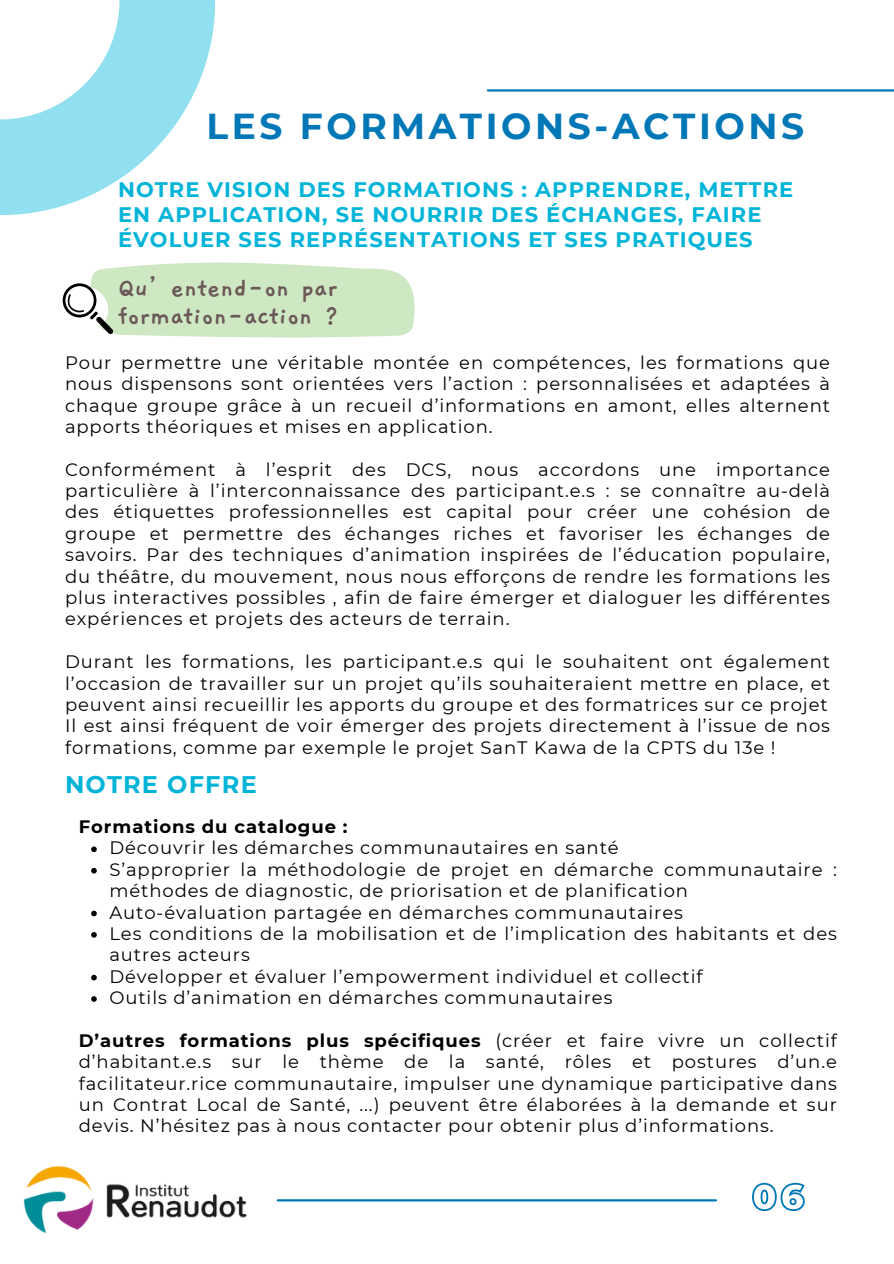
<style>
.page{position:relative;width:894px;height:1264px;background:#fff}
.page>*{position:absolute;margin:0;border:0;box-sizing:border-box;transform-origin:0 0}
.t1{font:700 36px "Montserrat";letter-spacing:.1em;color:#0077b6}
.t2{font:700 27.9px/27.8px "Gaegu";color:#6b5858}
.t3{font:700 24px "Montserrat";letter-spacing:.05em;color:#00b4d8}
.t4{font:700 21px/24.8px "Montserrat";letter-spacing:.05em;color:#00b4d8}
.t5{font:18px/21.3px "Montserrat";letter-spacing:.05em;color:#000;text-align:justify}
.t6{font:700 18px "Montserrat";letter-spacing:.05em;color:#000}
.s1{font-weight:700}
</style>
<div class="page">
<hr style="left:277px;top:1199px;width:438px;height:2px;background:#0077b6">
<svg style="left:0;top:0;width:215px;height:215px;fill:#90e0ef"></svg>
<hr style="left:487px;top:89px;width:406px;height:3px;background:#0077b6">
<img style="left:24px;top:1166px;width:223px;height:67px">
<svg style="left:752px;top:1182px;width:53px;height:29px"></svg>
<svg style="left:91px;top:846px;width:6px;height:6px"></svg>
<svg style="left:91px;top:867px;width:6px;height:6px"></svg>
<svg style="left:91px;top:910px;width:6px;height:6px"></svg>
<svg style="left:91px;top:932px;width:6px;height:5px"></svg>
<svg style="left:91px;top:974px;width:6px;height:6px"></svg>
<svg style="left:91px;top:996px;width:6px;height:5px"></svg>
<svg style="left:63px;top:262px;width:352px;height:76px"></svg>
<h4 class="t1" style="left:206px;top:104px;width:599px">LES FORMATIONS-ACTIONS</h4>
<p class="t4" style="left:118px;top:177px;width:676px">NOTRE VISION DES FORMATIONS : APPRENDRE, METTRE<br>EN APPLICATION, SE NOURRIR DES ÉCHANGES, FAIRE<br>ÉVOLUER SES REPRÉSENTATIONS ET SES PRATIQUES</p>
<p class="t2" style="left:118px;top:275px;width:223px">Qu’entend-on par formation-action ?</p>
<p class="t5" style="left:65px;top:351px;width:766px">Pour permettre une véritable montée en compétences, les formations que nous dispensons sont orientées vers l’action : personnalisées et adaptées à chaque groupe grâce à un recueil d’informations en amont, elles alternent apports théoriques et mises en application.</p>
<p class="t5" style="left:65px;top:458px;width:766px">Conformément à l’esprit des DCS, nous accordons une importance particulière à l’interconnaissance des participant.e.s : se connaître au-delà des étiquettes professionnelles est capital pour créer une cohésion de groupe et permettre des échanges riches et favoriser les échanges de savoirs. Par des techniques d’animation inspirées de l’éducation populaire, du théâtre, du mouvement, nous nous efforçons de rendre les formations les plus interactives possibles , afin de faire émerger et dialoguer les différentes expériences et projets des acteurs de terrain.</p>
<p class="t5" style="left:65px;top:651px;width:766px">Durant les formations, les participant.e.s qui le souhaitent ont également l’occasion de travailler sur un projet qu’ils souhaiteraient mettre en place, et peuvent ainsi recueillir les apports du groupe et des formatrices sur ce projet</p>
<p class="t5" style="left:65px;top:715px;width:766px">Il est ainsi fréquent de voir émerger des projets directement à l’issue de nos formations, comme par exemple le projet SanT Kawa de la CPTS du 13e !</p>
<h2 class="t3" style="left:65px;top:769px;width:193px">NOTRE OFFRE</h2>
<p class="t6" style="left:79px;top:815px;width:270px">Formations du catalogue :</p>
<p class="t5" style="left:109px;top:837px;width:510px">Découvrir les démarches communautaires en santé</p>
<p class="t5" style="left:109px;top:858px;width:728px">S’approprier la méthodologie de projet en démarche communautaire : méthodes de diagnostic, de priorisation et de planification</p>
<p class="t5" style="left:109px;top:901px;width:575px">Auto-évaluation partagée en démarches communautaires</p>
<p class="t5" style="left:109px;top:922px;width:728px">Les conditions de la mobilisation et de l’implication des habitants et des autres acteurs</p>
<p class="t5" style="left:109px;top:965px;width:594px">Développer et évaluer l’empowerment individuel et collectif</p>
<h3 class="t5" style="left:109px;top:986px;width:504px">Outils d’animation en démarches communautaires</h3>
<h5 class="t5" style="left:79px;top:1029px;width:759px"><span class="s1">D’autres formations plus spécifiques</span> (créer et faire vivre un collectif d’habitant.e.s sur le thème de la santé, rôles et postures d’un.e facilitateur.rice communautaire, impulser une dynamique participative dans un Contrat Local de Santé, ...) peuvent être élaborées à la demande et sur devis. N’hésitez pas à nous contacter pour obtenir plus d’informations.</h5>
</div>
